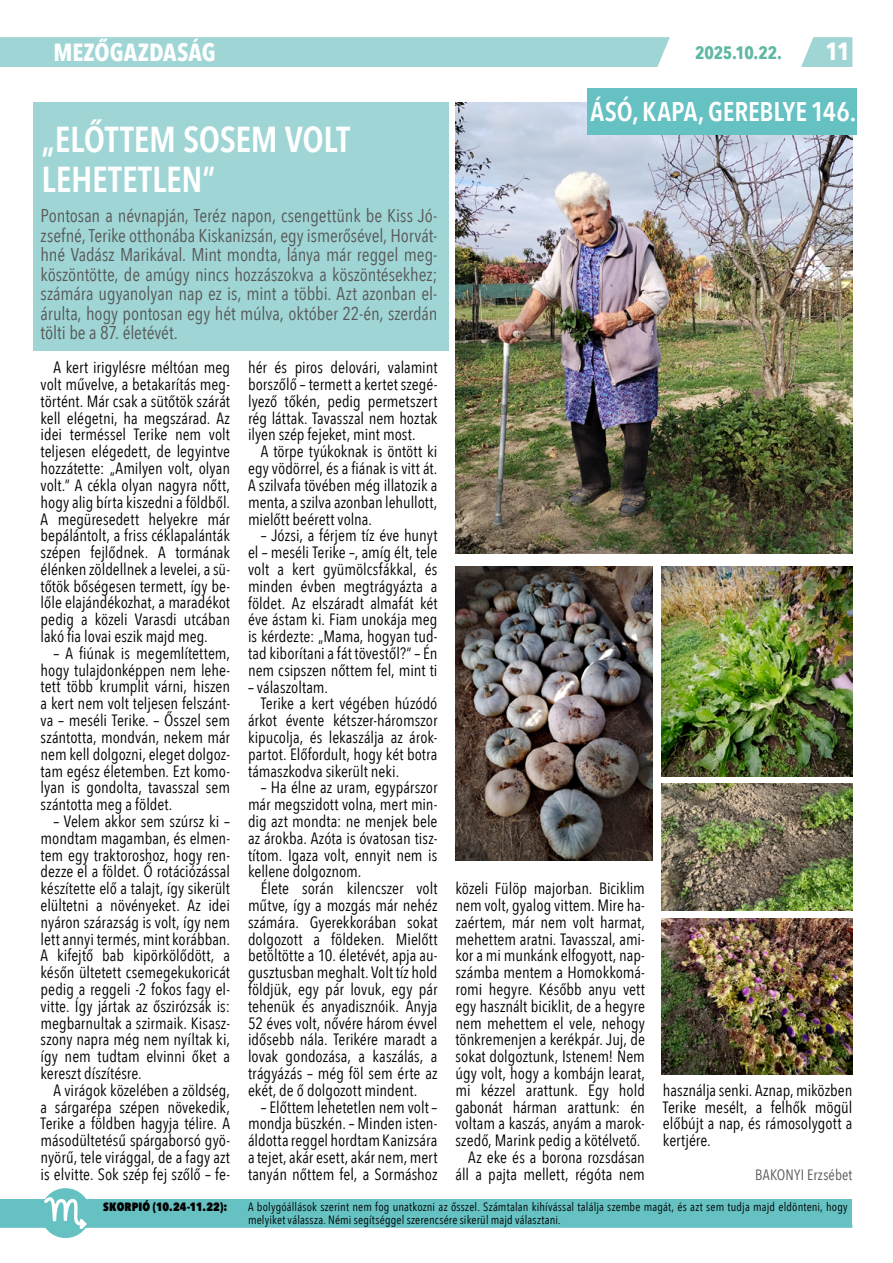
<style>
.page{position:relative;width:893px;height:1263px;background:#fff}
.page>*{position:absolute;margin:0;border:0;box-sizing:border-box;transform-origin:0 0}
.t1{font:600 36px/40.5px "Avenir Next Condensed";letter-spacing:-.005em;color:#fff}
.t2{font:600 27px "Avenir Next Condensed";letter-spacing:-.005em;color:#fff}
.t3{font:700 24.75px "Avenir Next Condensed";color:#fff}
.t4{font:18.45px/19.5px "Avenir Next Condensed";letter-spacing:-.005em;color:#575756;text-align:justify}
.t5{font:700 18px "Avenir Next Condensed";letter-spacing:-.01em;color:#60b7a3}
.t6{font:16.35px/16.8px "Avenir Next Condensed";color:#000;text-align:justify}
.t7{font:15px "Avenir Next Condensed";letter-spacing:.01em;color:#575756}
.t8{font:12px/13px "Avenir Next Condensed";letter-spacing:.015em;color:#000}
.t9{font:800 12px "Avenir Next Condensed";letter-spacing:.01em;color:#000}
</style>
<div class="page">
<img style="left:455px;top:102px;width:397px;height:452px">
<img style="left:455px;top:567px;width:197px;height:293px">
<img style="left:662px;top:567px;width:190px;height:209px">
<img style="left:662px;top:783px;width:190px;height:128px">
<img style="left:662px;top:918px;width:190px;height:156px">
<hr style="left:0;top:1225px;width:852px;height:3px;background:#65c1c2">
<div style="left:0;top:37px;width:670px;height:30px;background:#9fd5d5"></div>
<svg style="left:801px;top:37px;width:51px;height:30px;background:#abdada"></svg>
<div style="left:587px;top:88px;width:269px;height:47px;background:#65c1c2"></div>
<div style="left:1px;top:1199px;width:851px;height:26px;background:#65c1c2"></div>
<svg style="left:0;top:1199px;width:1px;height:26px"></svg>
<div style="left:41px;top:1188px;width:50px;height:50px;background:#66c2c2;border-radius:50%"></div>
<svg style="left:44px;top:1196px;width:43px;height:33px"></svg>
<div style="left:33px;top:102px;width:416px;height:249px;background:#9fd5d5"></div>
<h3 class="t3" style="left:53px;top:38px;width:164px">MEZŐGAZDASÁG</h3>
<h1 class="t1" style="left:42px;top:118px;width:310px">„ELŐTTEM SOSEM VOLT<br>LEHETETLEN”</h1>
<p class="t4" style="left:41px;top:205px;width:398px">Pontosan a névnapján, Teréz napon, csengettünk be Kiss Jó&shy;zsefné, Terike otthonába Kiskanizsán, egy ismerősével, Horvát&shy;hné Vadász Marikával. Mint mondta, lánya már reggel meg&shy;köszöntötte, de amúgy nincs hozzászokva a köszöntésekhez; számára ugyanolyan nap ez is, mint a többi. Azt azonban el&shy;árulta, hogy pontosan egy hét múlva, október 22-én, szerdán tölti be a 87. életévét.</p>
<p class="t6" style="left:41px;top:358px;width:191px;text-indent:13px">A kert irigylésre méltóan meg volt művelve, a betakarítás meg&shy;történt. Már csak a sütőtök szárát kell elégetni, ha megszárad. Az idei terméssel Terike nem volt teljesen elégedett, de legyintve hozzátette: „Amilyen volt, olyan volt.” A cékla olyan nagyra nőtt, hogy alig bírta kiszedni a földből.<br>A megüresedett helyekre már bepálántolt, a friss céklapalánták szépen fejlődnek. A tormának élénken zöldellnek a levelei, a sü&shy;tőtök bőségesen termett, így be&shy;lőle elajándékozhat, a maradékot pedig a közeli Varasdi utcában lakó fia lovai eszik majd meg.</p>
<p class="t6" style="left:41px;top:644px;width:191px;text-indent:13px">– A fiúnak is megemlítettem, hogy tulajdonképpen nem lehe&shy;tett több krumplit várni, hiszen a kert nem volt teljesen felszánt&shy;va – meséli Terike. – Ősszel sem szántotta, mondván, nekem már nem kell dolgozni, eleget dolgoz&shy;tam egész életemben. Ezt komo&shy;lyan is gondolta, tavasszal sem szántotta meg a földet.</p>
<p class="t6" style="left:41px;top:812px;width:191px;text-indent:13px">– Velem akkor sem szúrsz ki – mondtam magamban, és elmen&shy;tem egy traktoroshoz, hogy ren&shy;dezze el a földet. Ő rotációzással készítette elő a talajt, így sikerült elültetni a növényeket. Az idei nyáron szárazság is volt, így nem lett annyi termés, mint korábban.<br>A kifejtő bab kipörkölődött, a későn ültetett csemegekukoricát pedig a reggeli -2 fokos fagy el&shy;vitte. Így jártak az őszirózsák is: megbarnultak a szirmaik. Kisas - szony napra még nem nyíltak ki, így nem tudtam elvinni őket a kereszt díszítésre.</p>
<p class="t6" style="left:41px;top:1081px;width:191px;text-indent:13px">A virágok közelében a zöldség, a sárgarépa szépen növekedik, Terike a földben hagyja télire. A másodültetésű spárgaborsó gyö&shy;nyörű, tele virággal, de a fagy azt is elvitte. Sok szép fej szőlő – fe-</p>
<p class="t6" style="left:248px;top:358px;width:191px">hér és piros delovári, valamint borszőlő – termett a kertet szegé&shy;lyező tőkén, pedig permetszert rég láttak. Tavasszal nem hoztak ilyen szép fejeket, mint most.</p>
<p class="t6" style="left:248px;top:442px;width:191px;text-indent:13px">A törpe tyúkoknak is öntött ki egy vödörrel, és a fiának is vitt át.<br>A szilvafa tövében még illatozik a menta, a szilva azonban lehullott, mielőtt beérett volna.</p>
<p class="t6" style="left:248px;top:526px;width:191px;text-indent:13px">– Józsi, a férjem tíz éve hunyt el – meséli Terike –, amíg élt, tele volt a kert gyümölcsfákkal, és minden évben megtrágyázta a földet. Az elszáradt almafát két éve ástam ki. Fiam unokája meg is kérdezte: „Mama, hogyan tud&shy;tad kiborítani a fát tövestől?” – Én nem csipszen nőttem fel, mint ti</p>
<p class="t6" style="left:248px;top:678px;width:82px">– válaszoltam.</p>
<p class="t6" style="left:261px;top:694px;width:178px">Terike a kert végében húzódó</p>
<p class="t6" style="left:248px;top:711px;width:191px">árkot évente kétszer-háromszor</p>
<p class="t6" style="left:248px;top:728px;width:191px">kipucolja, és lekaszálja az árok-</p>
<p class="t6" style="left:248px;top:745px;width:191px">partot. Előfordult, hogy két botra</p>
<p class="t6" style="left:248px;top:762px;width:153px">támaszkodva sikerült neki.</p>
<p class="t6" style="left:248px;top:778px;width:191px;text-indent:13px">– Ha élne az uram, egypárszor már megszidott volna, mert min&shy;dig azt mondta: ne menjek bele az árokba. Azóta is óvatosan tisz&shy;títom. Igaza volt, ennyit nem is kellene dolgoznom.</p>
<p class="t6" style="left:248px;top:879px;width:191px;text-indent:13px">Élete során kilencszer volt műtve, így a mozgás már nehéz számára. Gyerekkorában sokat dolgozott a földeken. Mielőtt betöltötte a 10. életévét, apja au&shy;gusztusban meghalt. Volt tíz hold földjük, egy pár lovuk, egy pár tehenük és anyadisznóik. Anyja 52 éves volt, nővére három évvel idősebb nála. Terikére maradt a lovak gondozása, a kaszálás, a trágyázás – még föl sem érte az ekét, de ő dolgozott mindent.</p>
<p class="t6" style="left:248px;top:1098px;width:191px;text-indent:13px">– Előttem lehetetlen nem volt – mondja büszkén. – Minden isten&shy;áldotta reggel hordtam Kanizsára a tejet, akár esett, akár nem, mert tanyán nőttem fel, a Sormáshoz</p>
<p class="t5" style="left:695px;top:41px;width:88px">2025.10.22.</p>
<h3 class="t3" style="left:826px;top:36px;width:26px">11</h3>
<h2 class="t2" style="left:591px;top:88px;width:267px">ÁSÓ, KAPA, GEREBLYE 146.</h2>
<p class="t6" style="left:455px;top:879px;width:191px;text-align:right">közeli Fülöp majorban. Biciklim nem volt, gyalog vittem. Mire ha&shy;zaértem, már nem volt harmat, mehettem aratni. Tavasszal, ami&shy;kor a mi munkánk elfogyott, nap&shy;számba mentem a Homokkomá&shy;romi hegyre. Később anyu vett egy használt biciklit, de a hegyre nem mehettem el vele, nehogy tönkremenjen a kerékpár. Juj, de sokat dolgoztunk, Istenem! Nem úgy volt, hogy a kombájn learat, mi kézzel arattunk. Egy hold gabonát hárman arattunk: én voltam a kaszás, anyám a marok&shy;szedő, Marink pedig a kötélvető.<br>Az eke és a borona rozsdásan áll a pajta mellett, régóta nem</p>
<p class="t6" style="left:663px;top:1081px;width:191px">használja senki. Aznap, miközben Terike mesélt, a felhők mögül előbújt a nap, és rámosolygott a kertjére.</p>
<p class="t7" style="left:755px;top:1162px;width:99px">BAKONYI Erzsébet</p>
<p class="t9" style="left:103px;top:1199px;width:125px">SKORPIÓ (10.24-11.22):</p>
<p class="t8" style="left:248px;top:1200px;width:601px">A bolygóállások szerint nem fog unatkozni az ősszel. Számtalan kihívással találja szembe magát, és azt sem tudja majd eldönteni, hogy melyiket válassza. Némi segítséggel szerencsére sikerül majd választani.</p>
</div>
